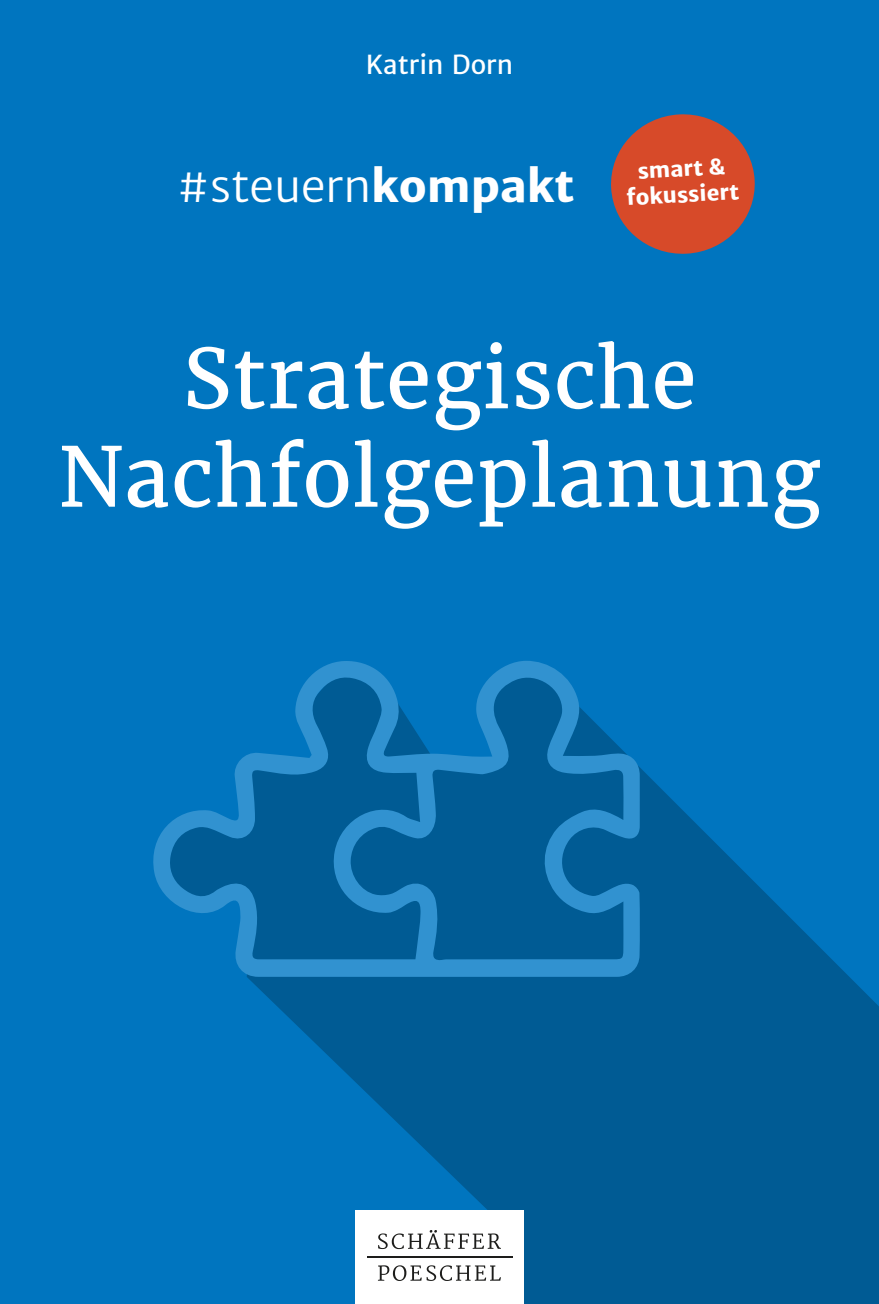
<style>
.page{position:relative;width:879px;height:1304px;background:#0075bf}
.page>*{position:absolute;margin:0;border:0;box-sizing:border-box;transform-origin:0 0}
.t1{font:82px/98.4px "Haufe Merriweather";letter-spacing:.01em;color:#fff;text-align:center}
.t2{font:44.2px "Haufe Merriweather Sans Lt";color:#fff}
.t3{font:26px "Haufe Merriweather Sans";color:#fff}
.t4{font:700 21.6px/26px "Haufe Merriweather Sans";color:#fff;text-align:center}
.s1{font-family:"Haufe Merriweather Sans";font-weight:700}
</style>
<div class="page">
<svg style="left:331px;top:797px;width:548px;height:507px;fill:#005b94"></svg>
<div style="left:247px;top:768px;width:422px;height:250px;background:#005b94"></div>
<svg style="left:153px;top:661px;width:487px;height:316px"></svg>
<svg style="left:611px;top:114px;width:144px;height:140px"></svg>
<div style="left:355px;top:1211px;width:169px;height:93px;background:#fff"></div>
<hr style="left:367px;top:1256px;width:145px;height:2px;background:#1d1d1b">
<svg style="left:378px;top:1230px;width:212px;height:74px"></svg>
<p class="t3" style="left:366px;top:48px;width:149px">Katrin Dorn</p>
<p class="t2" style="left:176px;top:159px;width:399px">#steuern<span class="s1">kompakt</span></p>
<p class="t4" style="left:624px;top:159px;width:114px;rotate:-3deg">smart &amp; fokussiert</p>
<p class="t1" style="left:58px;top:330px;width:764px">Strategische<br>Nachfolgeplanung</p>
</div>
